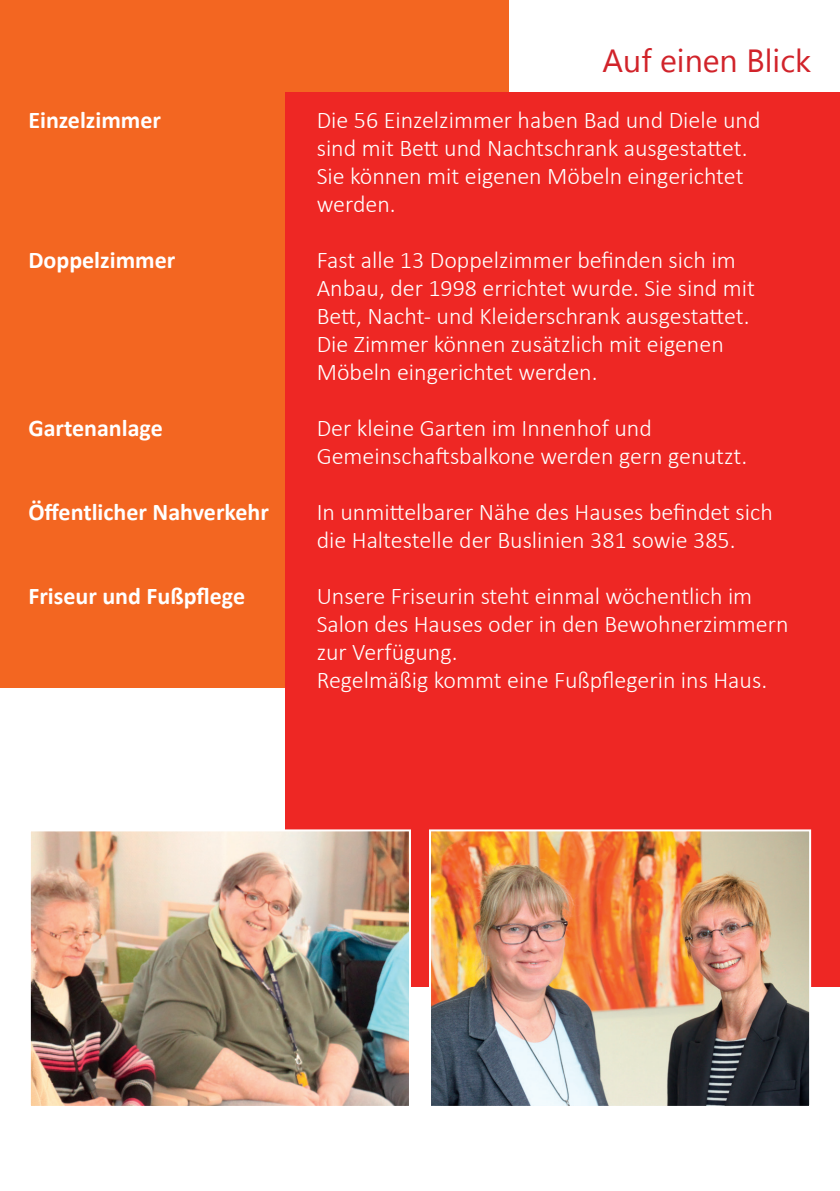
<style>
.page{position:relative;width:840px;height:1191px;background:#fff}
.page>*{position:absolute;margin:0;border:0;box-sizing:border-box;transform-origin:0 0}
.t1{font:32px "Segoe UI Symbol";color:#d1232a}
.t2{font:300 24px/28px "Calibri";color:#fff}
.t3{font:700 24px "Calibri";color:#fff}
</style>
<div class="page">
<div style="left:0;top:0;width:508px;height:687px;background:#f36621"></div>
<div style="left:285px;top:92px;width:554px;height:894px;background:#ee2724"></div>
<img style="left:32px;top:832px;width:376px;height:273px">
<div style="left:29px;top:829px;width:382px;height:279px;border:2px solid #fff"></div>
<img style="left:432px;top:832px;width:375px;height:273px">
<div style="left:429px;top:829px;width:381px;height:279px;border:2px solid #fff"></div>
<h1 class="t1" style="left:623px;top:42px;width:151px">◆ ■ ■ ●</h1>
<p class="t3" style="left:28px;top:103px;width:134px">Einzelzimmer</p>
<p class="t2" style="left:316px;top:106px;width:445px">Die 56 Einzelzimmer haben Bad und Diele und sind mit Bett und Nachtschrank ausgestattet.<br>Sie können mit eigenen Möbeln eingerichtet werden.</p>
<p class="t3" style="left:28px;top:243px;width:148px">Doppelzimmer</p>
<p class="t2" style="left:316px;top:246px;width:439px">Fast alle 13 Doppelzimmer befinden sich im Anbau, der 1998 errichtet wurde. Sie sind mit Bett, Nacht- und Kleiderschrank ausgestattet.<br>Die Zimmer können zusätzlich mit eigenen Möbeln eingerichtet werden.</p>
<p class="t3" style="left:28px;top:411px;width:136px">Gartenanlage</p>
<p class="t2" style="left:316px;top:414px;width:432px">Der kleine Garten im Innenhof und<br>Gemeinschaftsbalkone werden gern genutzt.</p>
<p class="t3" style="left:28px;top:495px;width:242px">Öffentlicher Nahverkehr</p>
<p class="t2" style="left:316px;top:498px;width:457px">In unmittelbarer Nähe des Hauses befindet sich die Haltestelle der Buslinien 381 sowie 385.</p>
<p class="t3" style="left:28px;top:579px;width:218px">Friseur und Fußpflege</p>
<p class="t2" style="left:316px;top:582px;width:473px">Unsere Friseurin steht einmal wöchentlich im Salon des Hauses oder in den Bewohnerzimmern zur Verfügung.<br>Regelmäßig kommt eine Fußpflegerin ins Haus.</p>
</div>
